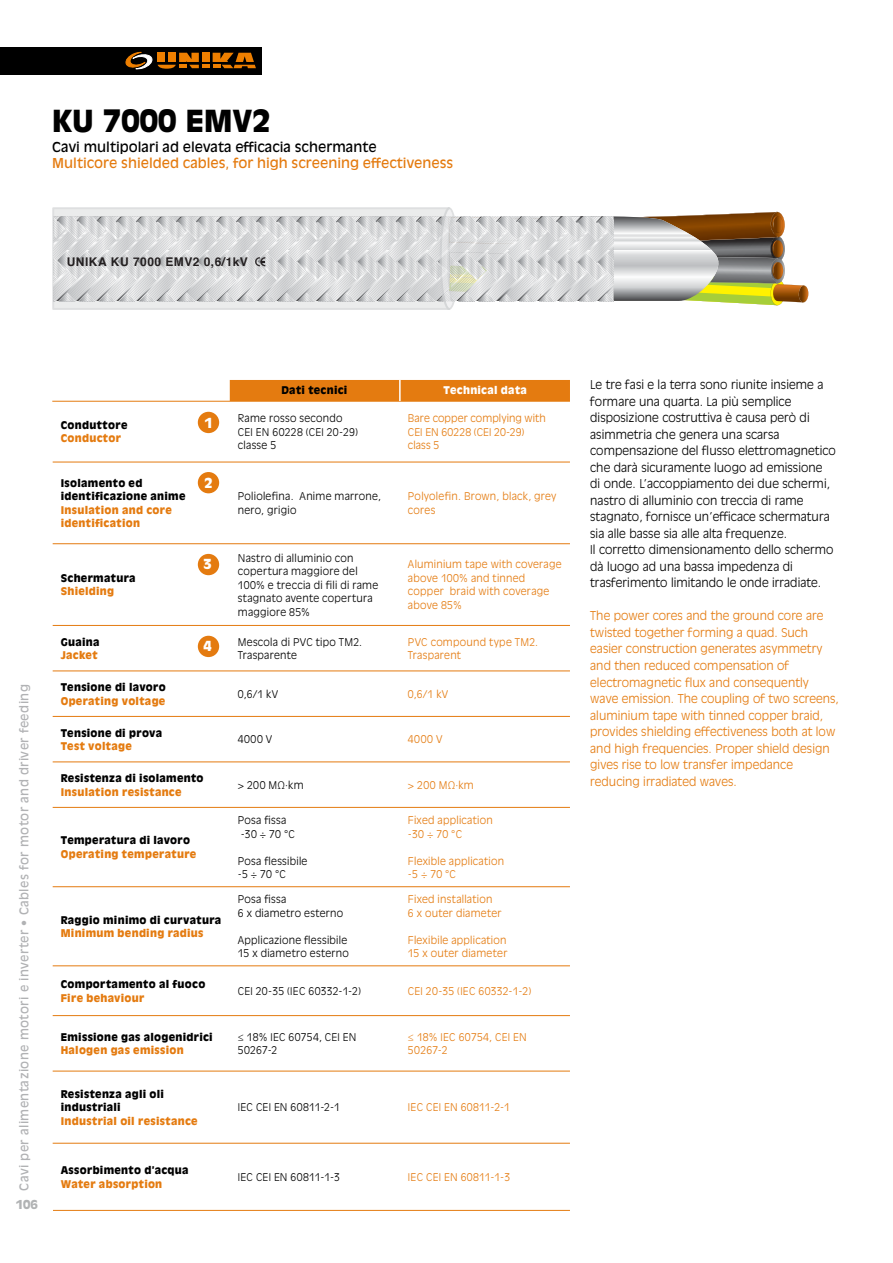
<style>
.page{position:relative;width:893px;height:1263px;background:#fff}
.page>*{position:absolute;margin:0;border:0;box-sizing:border-box;transform-origin:0 0}
.t1{font:900 30px "Antique Olive Std";color:#000}
.t2{font:13.5px "Antique Olive Std";color:#e47b10}
.t3{font:13.5px "Antique Olive Std";color:#000}
.t4{font:900 13.5px "Antique Olive Std";color:#fff}
.t5{font:300 12px/16.5px "Antique Olive Std";letter-spacing:.005em;color:#000}
.t6{font:300 12px/16.5px "Antique Olive Std";letter-spacing:.005em;color:#e47b10}
.t7{font:12px "Antique Olive Std";letter-spacing:.03em;color:#b1b2b4}
.t8{font:700 12px "Helvetica";letter-spacing:.04em;color:#231f20}
.t9{font:900 12px "Antique Olive Std";color:#b1b3b4}
.t10{font:900 12px "Antique Olive Std";color:#b1b2b4}
.t11{font:300 10.5px/13.5px "Antique Olive Std";letter-spacing:.025em;color:#000}
.t12{font:300 10.5px/13.5px "Antique Olive Std";letter-spacing:.025em;color:#e47b10}
.t13{font:900 10.5px/13.5px "Antique Olive Std";letter-spacing:.03em;color:#000}
.t14{font:900 10.5px/13.5px "Antique Olive Std";letter-spacing:.03em;color:#e47b10}
.t15{font:900 10.5px "Antique Olive Std";letter-spacing:.03em;color:#fff}
</style>
<div class="page">
<div style="left:230px;top:380px;width:340px;height:21px;background:#e47b10"></div>
<svg style="left:53px;top:411px;width:517px;height:477px"></svg>
<svg style="left:53px;top:966px;width:517px;height:244px"></svg>
<hr style="left:53px;top:462px;width:517px;height:1px;background:#e47b10">
<hr style="left:53px;top:543px;width:517px;height:1px;background:#e47b10">
<hr style="left:53px;top:625px;width:517px;height:1px;background:#e47b10">
<hr style="left:53px;top:671px;width:517px;height:1px;background:#e47b10">
<hr style="left:53px;top:716px;width:517px;height:1px;background:#e47b10">
<hr style="left:53px;top:762px;width:517px;height:1px;background:#e47b10">
<hr style="left:53px;top:807px;width:517px;height:1px;background:#e47b10">
<hr style="left:53px;top:886px;width:517px;height:1px;background:#e47b10">
<hr style="left:53px;top:1071px;width:517px;height:1px;background:#e47b10">
<hr style="left:53px;top:1143px;width:517px;height:1px;background:#e47b10">
<hr style="left:53px;top:1210px;width:517px;height:1px;background:#e47b10">
<hr style="left:52px;top:401px;width:518px;height:1px;background:#e47b10">
<hr style="left:53px;top:965px;width:517px;height:1px;background:#e47b10">
<hr style="left:53px;top:1015px;width:517px;height:1px;background:#e47b10">
<hr style="left:399px;top:380px;width:2px;height:21px;background:#fff">
<div style="left:198px;top:472px;width:21px;height:21px;background:#e47b10;border-radius:50%"></div>
<div style="left:198px;top:412px;width:21px;height:21px;background:#e47b10;border-radius:50%"></div>
<div style="left:198px;top:636px;width:21px;height:21px;background:#e47b10;border-radius:50%"></div>
<div style="left:198px;top:554px;width:21px;height:21px;background:#e47b10;border-radius:50%"></div>
<svg style="left:52px;top:207px;width:756px;height:103px;background:#d2d1cb"></svg>
<div style="left:0;top:47px;width:262px;height:27px;background:#000"></div>
<svg style="left:125px;top:52px;width:131px;height:17px"></svg>
<h1 class="t1" style="left:52px;top:103px;width:220px">KU 7000 EMV2</h1>
<p class="t3" style="left:52px;top:139px;width:326px">Cavi multipolari ad elevata efficacia schermante</p>
<p class="t2" style="left:52px;top:155px;width:402px">Multicore shielded cables, for high screening effectiveness</p>
<p class="t8" style="left:67px;top:251px;width:183px">UNIKA KU 7000 EMV2 0,6/1kV</p>
<p class="t7" style="left:17px;top:1191px;width:508px;rotate:-90deg">Cavi per alimentazione motori e inverter • Cables for motor and driver feeding</p>
<p class="t10" style="left:16px;top:1198px;width:16px">58</p>
<p class="t9" style="left:16px;top:1197px;width:24px">106</p>
<p class="t13" style="left:61px;top:418px;width:68px">Conduttore</p>
<p class="t14" style="left:61px;top:432px;width:62px">Conductor</p>
<p class="t13" style="left:61px;top:476px;width:126px">Isolamento ed identificazione anime</p>
<p class="t14" style="left:61px;top:503px;width:113px">Insulation and core identification</p>
<p class="t13" style="left:61px;top:571px;width:76px">Schermatura</p>
<p class="t14" style="left:61px;top:585px;width:55px">Shielding</p>
<p class="t13" style="left:61px;top:635px;width:40px">Guaina</p>
<p class="t14" style="left:61px;top:648px;width:38px">Jacket</p>
<p class="t13" style="left:61px;top:680px;width:107px">Tensione di lavoro</p>
<p class="t14" style="left:61px;top:694px;width:106px">Operating voltage</p>
<p class="t13" style="left:61px;top:726px;width:103px">Tensione di prova</p>
<p class="t14" style="left:61px;top:739px;width:73px">Test voltage</p>
<p class="t4" style="left:205px;top:415px;width:10px">1</p>
<p class="t4" style="left:205px;top:475px;width:10px">2</p>
<p class="t4" style="left:204px;top:556px;width:10px">3</p>
<p class="t4" style="left:204px;top:638px;width:10px">4</p>
<p class="t13" style="left:61px;top:771px;width:144px">Resistenza di isolamento</p>
<p class="t14" style="left:61px;top:785px;width:122px">Insulation resistance</p>
<p class="t13" style="left:61px;top:834px;width:131px">Temperatura di lavoro</p>
<p class="t14" style="left:61px;top:847px;width:137px">Operating temperature</p>
<p class="t13" style="left:61px;top:913px;width:162px">Raggio minimo di curvatura</p>
<p class="t14" style="left:61px;top:927px;width:144px">Minimum bending radius</p>
<p class="t13" style="left:61px;top:978px;width:146px">Comportamento al fuoco</p>
<p class="t14" style="left:61px;top:991px;width:85px">Fire behaviour</p>
<p class="t13" style="left:61px;top:1030px;width:153px">Emissione gas alogenidrici</p>
<p class="t14" style="left:61px;top:1044px;width:124px">Halogen gas emission</p>
<p class="t13" style="left:61px;top:1087px;width:105px">Resistenza agli oli industriali</p>
<p class="t14" style="left:61px;top:1114px;width:138px">Industrial oil resistance</p>
<p class="t13" style="left:61px;top:1164px;width:129px">Assorbimento d’acqua</p>
<p class="t14" style="left:61px;top:1177px;width:103px">Water absorption</p>
<p class="t13" style="left:281px;top:384px;width:67px">Dati tecnici</p>
<p class="t15" style="left:444px;top:384px;width:85px">Technical data</p>
<p class="t11" style="left:238px;top:412px;width:122px">Rame rosso secondo<br>CEI EN 60228 (CEI 20-29) classe 5</p>
<p class="t12" style="left:408px;top:412px;width:139px">Bare copper complying with<br>CEI EN 60228 (CEI 20-29) class 5</p>
<p class="t11" style="left:238px;top:490px;width:145px">Poliolefina. Anime marrone, nero, grigio</p>
<p class="t12" style="left:408px;top:490px;width:150px">Polyolefin. Brown, black, grey cores</p>
<p class="t11" style="left:238px;top:551px;width:142px">Nastro di alluminio con copertura maggiore del<br>100% e treccia di fili di rame stagnato avente copertura maggiore 85%</p>
<p class="t12" style="left:408px;top:558px;width:155px">Aluminium tape with coverage above 100% and tinned copper braid with coverage above 85%</p>
<p class="t11" style="left:238px;top:635px;width:126px">Mescola di PVC tipo TM2.<br>Trasparente</p>
<p class="t12" style="left:408px;top:635px;width:132px">PVC compound type TM2.<br>Trasparent</p>
<p class="t11" style="left:238px;top:687px;width:42px">0,6/1 kV</p>
<p class="t12" style="left:408px;top:687px;width:42px">0,6/1 kV</p>
<p class="t11" style="left:238px;top:733px;width:36px">4000 V</p>
<p class="t12" style="left:408px;top:733px;width:36px">4000 V</p>
<p class="t11" style="left:238px;top:778px;width:67px">&gt; 200 MΩ·km</p>
<p class="t12" style="left:408px;top:778px;width:67px">&gt; 200 MΩ·km</p>
<p class="t11" style="left:238px;top:814px;width:59px">Posa fissa -30 ÷ 70 °C</p>
<p class="t11" style="left:238px;top:854px;width:71px">Posa flessibile -5 ÷ 70 °C</p>
<p class="t11" style="left:238px;top:893px;width:107px">Posa fissa<br>6 x diametro esterno</p>
<p class="t11" style="left:238px;top:933px;width:113px">Applicazione flessibile<br>15 x diametro esterno</p>
<p class="t12" style="left:408px;top:814px;width:86px">Fixed application -30 ÷ 70 °C</p>
<p class="t12" style="left:408px;top:854px;width:98px">Flexible application -5 ÷ 70 °C</p>
<p class="t12" style="left:408px;top:893px;width:95px">Fixed installation<br>6 x outer diameter</p>
<p class="t12" style="left:408px;top:933px;width:101px">Flexibile application<br>15 x outer diameter</p>
<p class="t11" style="left:238px;top:984px;width:125px">CEI 20-35 (IEC 60332-1-2)</p>
<p class="t12" style="left:408px;top:984px;width:125px">CEI 20-35 (IEC 60332-1-2)</p>
<p class="t11" style="left:238px;top:1030px;width:120px">≤ 18% IEC 60754, CEI EN<br>50267-2</p>
<p class="t12" style="left:408px;top:1030px;width:120px">≤ 18% IEC 60754, CEI EN<br>50267-2</p>
<p class="t11" style="left:238px;top:1101px;width:104px">IEC CEI EN 60811-2-1</p>
<p class="t12" style="left:408px;top:1101px;width:104px">IEC CEI EN 60811-2-1</p>
<p class="t11" style="left:238px;top:1170px;width:104px">IEC CEI EN 60811-1-3</p>
<p class="t12" style="left:408px;top:1170px;width:104px">IEC CEI EN 60811-1-3</p>
<p class="t5" style="left:590px;top:377px;width:247px">Le tre fasi e la terra sono riunite insieme a formare una quarta. La più semplice disposizione costruttiva è causa però di asimmetria che genera una scarsa compensazione del flusso elettromagnetico che darà sicuramente luogo ad emissione<br>di onde. L’accoppiamento dei due schermi, nastro di alluminio con treccia di rame stagnato, fornisce un’efficace schermatura sia alle basse sia alle alta frequenze.<br>Il corretto dimensionamento dello schermo dà luogo ad una bassa impedenza di trasferimento limitando le onde irradiate.</p>
<p class="t6" style="left:590px;top:608px;width:250px">The power cores and the ground core are twisted together forming a quad. Such easier construction generates asymmetry and then reduced compensation of electromagnetic flux and consequently wave emission. The coupling of two screens, aluminium tape with tinned copper braid, provides shielding effectiveness both at low and high frequencies. Proper shield design gives rise to low transfer impedance reducing irradiated waves.</p>
</div>
